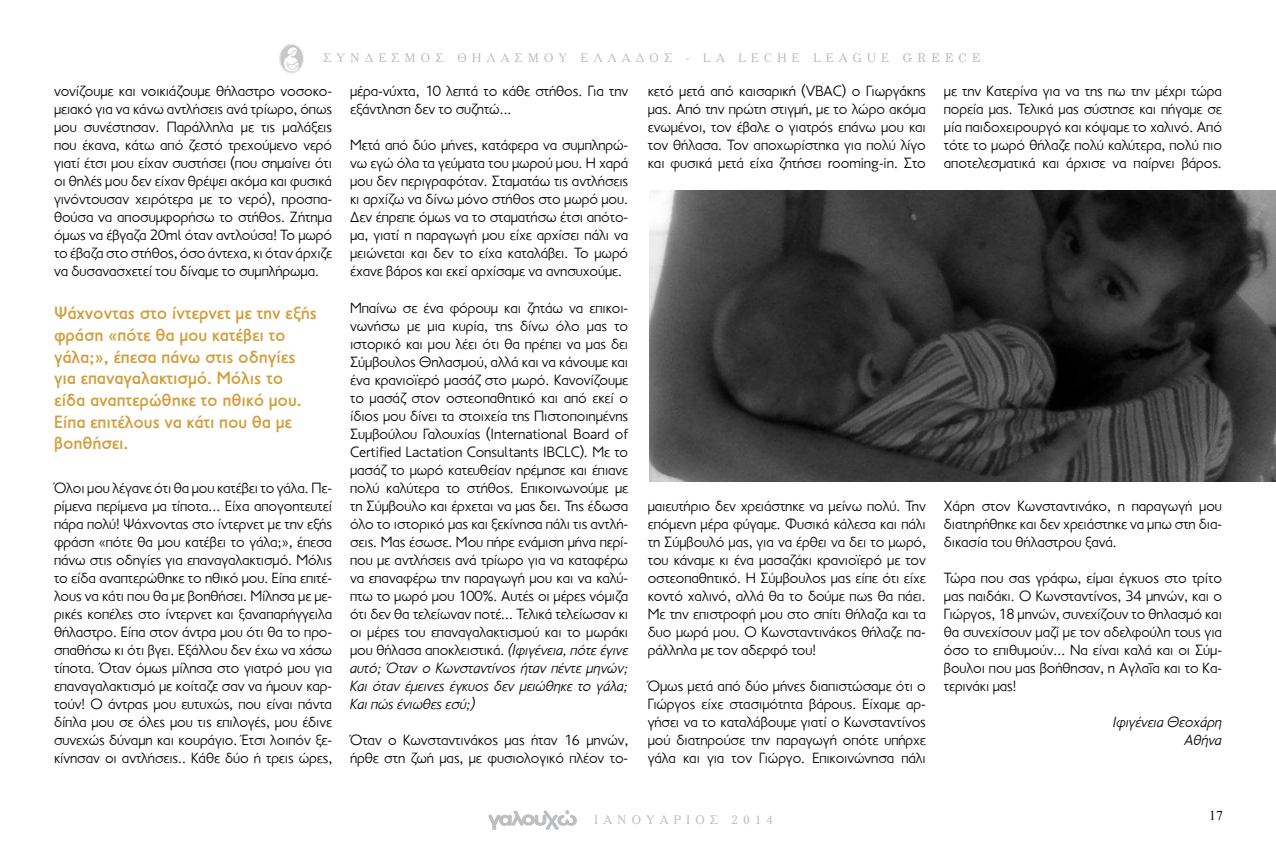
<style>
.page{position:relative;width:1276px;height:851px;background:#fff}
.page>*{position:absolute;margin:0;border:0;box-sizing:border-box;transform-origin:0 0}
.t1{font:500 18px/21.6px "PF Transport";letter-spacing:-.005em;color:#d29e3d}
.t2{font:300 15px/18px "PF Transport";letter-spacing:-.005em;color:#000;text-align:justify}
.t3{font:italic 300 15px/18px "PF Transport";letter-spacing:-.005em;color:#000;text-align:right}
.t4{font:13.5px "Times New Roman";color:#000}
.t5{font:12px "PF Cheltenham";letter-spacing:.45em;color:#bcbdc0}
.s1{font-family:"PF Century"}
.s2{font-style:italic}
</style>
<div class="page">
<img style="left:279px;top:44px;width:25px;height:29px">
<img style="left:649px;top:190px;width:627px;height:291px">
<svg style="left:488px;top:810px;width:89px;height:19px"></svg>
<p class="t5" style="left:323px;top:51px;width:658px">ΣΥΝΔΕΣΜΟΣ ΘΗΛΑΣΜΟΥ ΕΛΛΑΔΟΣ - LA LECHE LEAGUE <span class="s1">GREECE</span></p>
<p class="t2" style="left:54px;top:82px;width:280px">νονίζουμε και νοικιάζουμε θήλαστρο νοσοκο&shy;μειακό για να κάνω αντλήσεις ανά τρίωρο, όπως μου συνέστησαν. Παράλληλα με τις μαλάξεις που έκανα, κάτω από ζεστό τρεχούμενο νερό γιατί έτσι μου είχαν συστήσει (που σημαίνει ότι οι θηλές μου δεν είχαν θρέψει ακόμα και φυσικά γινόντουσαν χειρότερα με το νερό), προσπα&shy;θούσα να αποσυμφορήσω το στήθος. Ζήτημα όμως να έβγαζα 20ml όταν αντλούσα! Το μωρό το έβαζα στο στήθος, όσο άντεχα, κι όταν άρχιζε να δυσανασχετεί του δίναμε το συμπλήρωμα.</p>
<p class="t1" style="left:54px;top:302px;width:264px">Ψάχνοντας στο ίντερνετ με την εξής φράση «πότε θα μου κατέβει το γάλα;», έπεσα πάνω στις οδηγίες για επαναγαλακτισμό. Μόλις το είδα αναπτερώθηκε το ηθικό μου.<br>Είπα επιτέλους να κάτι που θα με βοηθήσει.</p>
<p class="t2" style="left:54px;top:478px;width:280px">Όλοι μου λέγανε ότι θα μου κατέβει το γάλα. Πε&shy;ρίμενα περίμενα μα τίποτα... Είχα απογοητευτεί πάρα πολύ! Ψάχνοντας στο ίντερνετ με την εξής φράση «πότε θα μου κατέβει το γάλα;», έπεσα πάνω στις οδηγίες για επαναγαλακτισμό. Μόλις το είδα αναπτερώθηκε το ηθικό μου. Είπα επιτέ&shy;λους να κάτι που θα με βοηθήσει. Μίλησα με με&shy;ρικές κοπέλες στο ίντερνετ και ξαναπαρήγγειλα θήλαστρο. Είπα στον άντρα μου ότι θα το προ&shy;σπαθήσω κι ότι βγει. Εξάλλου δεν έχω να χάσω τίποτα. Όταν όμως μίλησα στο γιατρό μου για επαναγαλακτισμό με κοίταζε σαν να ήμουν καρ&shy;τούν! Ο άντρας μου ευτυχώς, που είναι πάντα δίπλα μου σε όλες μου τις επιλογές, μου έδινε συνεχώς δύναμη και κουράγιο. Έτσι λοιπόν ξε&shy;κίνησαν οι αντλήσεις.. Κάθε δύο ή τρεις ώρες,</p>
<p class="t2" style="left:350px;top:82px;width:280px">μέρα-νύχτα, 10 λεπτά το κάθε στήθος. Για την εξάντληση δεν το συζητώ...</p>
<p class="t2" style="left:350px;top:136px;width:280px">Μετά από δύο μήνες, κατάφερα να συμπληρώ&shy;νω εγώ όλα τα γεύματα του μωρού μου. Η χαρά μου δεν περιγραφόταν. Σταματάω τις αντλήσεις κι αρχίζω να δίνω μόνο στήθος στο μωρό μου.<br>Δεν έπρεπε όμως να το σταματήσω έτσι απότο&shy;μα, γιατί η παραγωγή μου είχε αρχίσει πάλι να μειώνεται και δεν το είχα καταλάβει. Το μωρό έχανε βάρος και εκεί αρχίσαμε να ανησυχούμε.</p>
<p class="t2" style="left:350px;top:298px;width:280px">Μπαίνω σε ένα φόρουμ και ζητάω να επικοι&shy;νωνήσω με μια κυρία, της δίνω όλο μας το ιστορικό και μου λέει ότι θα πρέπει να μας δει Σύμβουλος Θηλασμού, αλλά και να κάνουμε και ένα κρανιοϊερό μασάζ στο μωρό. Κανονίζουμε το μασάζ στον οστεοπαθητικό και από εκεί ο ίδιος μου δίνει τα στοιχεία της Πιστοποιημένης Συμβούλου Γαλουχίας (International Board of Certified Lactation Consultants IBCLC). Με το μασάζ το μωρό κατευθείαν ηρέμησε και έπιανε πολύ καλύτερα το στήθος. Επικοινωνούμε με τη Σύμβουλο και έρχεται να μας δει. Της έδωσα όλο το ιστορικό μας και ξεκίνησα πάλι τις αντλή&shy;σεις. Μας έσωσε. Μου πήρε ενάμιση μήνα περί&shy;που με αντλήσεις ανά τρίωρο για να καταφέρω να επαναφέρω την παραγωγή μου και να καλύ&shy;πτω το μωρό μου 100%. Αυτές οι μέρες νόμιζα ότι δεν θα τελείωναν ποτέ... Τελικά τελείωσαν κι οι μέρες του επαναγαλακτισμού και το μωράκι μου θήλασα αποκλειστικά. <span class="s2">(Ιφιγένεια, πότε έγινε αυτό; Όταν ο Κωνσταντίνος ήταν πέντε μηνών; Και όταν έμεινες έγκυος δεν μειώθηκε το γάλα; Και πώς ένιωθες εσύ;)</span></p>
<p class="t2" style="left:350px;top:730px;width:280px">Όταν ο Κωνσταντινάκος μας ήταν 16 μηνών, ήρθε στη ζωή μας, με φυσιολογικό πλέον το-</p>
<p class="t2" style="left:648px;top:82px;width:280px">κετό μετά από καισαρική (VBAC) ο Γιωργάκης μας. Από την πρώτη στιγμή, με το λώρο ακόμα ενωμένοι, τον έβαλε ο γιατρός επάνω μου και τον θήλασα. Τον αποχωρίστηκα για πολύ λίγο και φυσικά μετά είχα ζητήσει rooming-in. Στο</p>
<p class="t2" style="left:648px;top:496px;width:280px">μαιευτήριο δεν χρειάστηκε να μείνω πολύ. Την επόμενη μέρα φύγαμε. Φυσικά κάλεσα και πάλι τη Σύμβουλό μας, για να έρθει να δει το μωρό, του κάναμε κι ένα μασαζάκι κρανιοϊερό με τον οστεοπαθητικό. Η Σύμβουλος μας είπε ότι είχε κοντό χαλινό, αλλά θα το δούμε πως θα πάει.<br>Με την επιστροφή μου στο σπίτι θήλαζα και τα δυο μωρά μου. Ο Κωνσταντινάκος θήλαζε πα&shy;ράλληλα με τον αδερφό του!</p>
<p class="t2" style="left:648px;top:676px;width:280px">Όμως μετά από δύο μήνες διαπιστώσαμε ότι ο Γιώργος είχε στασιμότητα βάρους. Είχαμε αρ&shy;γήσει να το καταλάβουμε γιατί ο Κωνσταντίνος μού διατηρούσε την παραγωγή οπότε υπήρχε γάλα και για τον Γιώργο. Επικοινώνησα πάλι</p>
<p class="t5" style="left:594px;top:812px;width:180px">ΙΑΝΟΥΑΡΙΟΣ 2014</p>
<p class="t2" style="left:944px;top:82px;width:280px">με την Κατερίνα για να της πω την μέχρι τώρα πορεία μας. Τελικά μας σύστησε και πήγαμε σε μία παιδοχειρουργό και κόψαμε το χαλινό. Από τότε το μωρό θήλαζε πολύ καλύτερα, πολύ πιο αποτελεσματικά και άρχισε να παίρνει βάρος.</p>
<p class="t2" style="left:944px;top:496px;width:280px">Χάρη στον Κωνσταντινάκο, η παραγωγή μου διατηρήθηκε και δεν χρειάστηκε να μπω στη δια&shy;δικασία του θήλαστρου ξανά.</p>
<p class="t2" style="left:944px;top:568px;width:280px">Τώρα που σας γράφω, είμαι έγκυος στο τρίτο μας παιδάκι. Ο Κωνσταντίνος, 34 μηνών, και ο Γιώργος, 18 μηνών, συνεχίζουν το θηλασμό και θα συνεχίσουν μαζί με τον αδελφούλη τους για όσο το επιθυμούν... Να είναι καλά και οι Σύμ&shy;βουλοι που μας βοήθησαν, η Αγλαΐα και το Κα&shy;τερινάκι μας!</p>
<p class="t3" style="left:1112px;top:712px;width:111px">Ιφιγένεια Θεοχάρη<br>Αθήνα</p>
<p class="t4" style="left:1209px;top:806px;width:15px">17</p>
</div>
